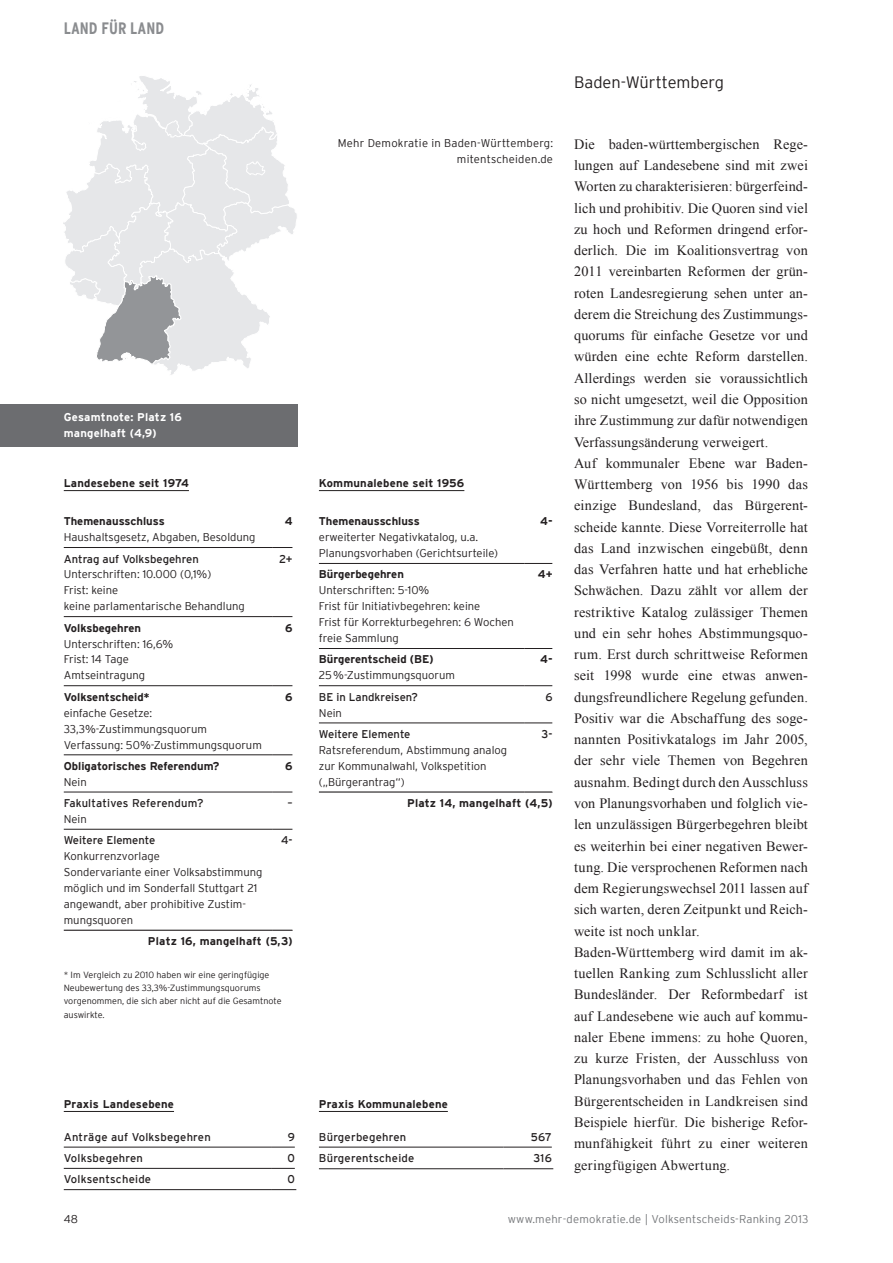
<style>
.page{position:relative;width:893px;height:1263px;background:#fff}
.page>*{position:absolute;margin:0;border:0;box-sizing:border-box;transform-origin:0 0}
.t1{font:300 16.5px "Interstate";letter-spacing:-.005em;color:#231f20}
.t2{font:700 condensed 16.5px "Interstate";color:#8a8c8f}
.t3{font:14.25px/21.3px "Times New Roman";letter-spacing:.01em;color:#231f20}
.t4{font:300 11.25px/15.9px "Interstate";color:#231f20}
.t5{font:11.25px "Interstate";letter-spacing:.01em;color:#231f20}
.t6{font:700 11.25px "Interstate";color:#231f20}
.t7{font:700 11.25px "Interstate";letter-spacing:.02em;color:#231f20}
.t8{font:300 11.25px/15.9px "Interstate";letter-spacing:.02em;color:#231f20;text-align:right}
.t9{font:300 11.25px "Interstate";letter-spacing:.02em;color:#76787b}
.t10{font:700 11.25px/15.9px "Interstate";letter-spacing:.02em;color:#fff}
.t11{font:300 9px/13.4px "Interstate";color:#231f20}
</style>
<div class="page">
<div style="left:0;top:404px;width:298px;height:42px;background:#6c6d70"></div>
<svg style="left:64px;top:76px;width:233px;height:299px"></svg>
<hr style="left:64px;top:547px;width:208px;height:1px;background:#231f20">
<svg style="left:272px;top:547px;width:21px;height:1px"></svg>
<hr style="left:64px;top:616px;width:208px;height:1px;background:#231f20">
<svg style="left:272px;top:616px;width:21px;height:1px"></svg>
<hr style="left:64px;top:685px;width:208px;height:1px;background:#231f20">
<svg style="left:272px;top:685px;width:21px;height:1px"></svg>
<hr style="left:64px;top:754px;width:208px;height:1px;background:#231f20">
<svg style="left:272px;top:754px;width:21px;height:1px"></svg>
<hr style="left:64px;top:792px;width:208px;height:1px;background:#231f20">
<svg style="left:272px;top:792px;width:21px;height:1px"></svg>
<hr style="left:64px;top:829px;width:208px;height:1px;background:#231f20">
<svg style="left:272px;top:829px;width:21px;height:1px"></svg>
<hr style="left:64px;top:930px;width:208px;height:1px;background:#231f20">
<svg style="left:272px;top:930px;width:21px;height:1px"></svg>
<hr style="left:64px;top:490px;width:125px;height:1px;background:#231f20">
<hr style="left:319px;top:563px;width:206px;height:1px;background:#231f20">
<svg style="left:525px;top:563px;width:28px;height:1px"></svg>
<hr style="left:319px;top:648px;width:206px;height:1px;background:#231f20">
<svg style="left:525px;top:648px;width:28px;height:1px"></svg>
<hr style="left:319px;top:685px;width:206px;height:1px;background:#231f20">
<svg style="left:525px;top:685px;width:28px;height:1px"></svg>
<hr style="left:319px;top:723px;width:206px;height:1px;background:#231f20">
<svg style="left:525px;top:723px;width:28px;height:1px"></svg>
<hr style="left:319px;top:791px;width:206px;height:1px;background:#231f20">
<svg style="left:525px;top:791px;width:28px;height:2px"></svg>
<hr style="left:319px;top:490px;width:145px;height:1px;background:#231f20">
<hr style="left:319px;top:1147px;width:185px;height:1px;background:#231f20">
<hr style="left:319px;top:1168px;width:185px;height:1px;background:#231f20">
<hr style="left:504px;top:1147px;width:48px;height:1px;background:#231f20">
<hr style="left:504px;top:1168px;width:49px;height:1px;background:#231f20">
<hr style="left:319px;top:1111px;width:129px;height:1px;background:#231f20">
<hr style="left:64px;top:1147px;width:208px;height:1px;background:#231f20">
<hr style="left:64px;top:1168px;width:208px;height:1px;background:#231f20">
<hr style="left:64px;top:1189px;width:208px;height:1px;background:#231f20">
<svg style="left:272px;top:1146px;width:24px;height:44px"></svg>
<hr style="left:64px;top:1111px;width:110px;height:1px;background:#231f20">
<p class="t2" style="left:64px;top:19px;width:102px">LAND FÜR LAND</p>
<p class="t10" style="left:64px;top:409px;width:120px">Gesamtnote: Platz 16 mangelhaft (4,9)</p>
<p class="t7" style="left:64px;top:477px;width:127px">Landesebene seit 1974</p>
<p class="t6" style="left:64px;top:515px;width:103px">Themenausschluss</p>
<p class="t4" style="left:64px;top:529px;width:193px">Haushaltsgesetz, Abgaben, Besoldung</p>
<p class="t5" style="left:64px;top:552px;width:137px">Antrag auf Volksbegehren</p>
<p class="t4" style="left:64px;top:566px;width:182px">U nterschriften: 10.000 (0,1%)<br>Frist: keine<br>keine parlamentarische Behandlung</p>
<p class="t6" style="left:64px;top:621px;width:79px">Volksbegehren</p>
<p class="t4" style="left:64px;top:635px;width:111px">U nterschriften: 16,6%<br>Frist: 14 Tage<br>Amtseintragung</p>
<p class="t6" style="left:64px;top:690px;width:87px">Volksentscheid*</p>
<p class="t4" style="left:64px;top:705px;width:200px">einfache Gesetze:<br>33,3%-Zustimmungsquorum<br>Verfassung: 50%-Zustimmungsquorum</p>
<p class="t6" style="left:64px;top:759px;width:157px">Obligatorisches Referendum?</p>
<p class="t4" style="left:64px;top:774px;width:25px">Nein</p>
<p class="t5" style="left:64px;top:797px;width:141px">Fakultatives Referendum?</p>
<p class="t4" style="left:64px;top:811px;width:25px">Nein</p>
<p class="t5" style="left:64px;top:834px;width:93px">Weitere Elemente</p>
<p class="t4" style="left:64px;top:848px;width:200px">Konkurrenzvorlage<br>Sondervariante einer Volksabstimmung möglich und im Sonderfall Stuttgart 21 angewandt, aber prohibitive Zustim&shy;mungsquoren</p>
<p class="t6" style="left:285px;top:515px;width:9px">4</p>
<p class="t5" style="left:279px;top:552px;width:15px">2+</p>
<p class="t6" style="left:285px;top:621px;width:9px">6</p>
<p class="t6" style="left:285px;top:690px;width:9px">6</p>
<p class="t6" style="left:285px;top:759px;width:9px">6</p>
<p class="t5" style="left:287px;top:797px;width:7px">–</p>
<p class="t5" style="left:281px;top:834px;width:13px">4-</p>
<p class="t7" style="left:148px;top:935px;width:146px">Platz 16, mangelhaft (5,3)</p>
<p class="t11" style="left:64px;top:968px;width:219px">* I m Vergleich zu 2010 haben wir eine geringfügige Neubewertung des 33,3%-Zustimmungsquorums vorgenommen, die sich aber nicht auf die Gesamtnote auswirkte.</p>
<p class="t7" style="left:64px;top:1098px;width:112px">Praxis Landesebene</p>
<p class="t5" style="left:64px;top:1130px;width:149px">Anträge auf Volksbegehren</p>
<p class="t5" style="left:288px;top:1130px;width:9px">9</p>
<p class="t5" style="left:64px;top:1152px;width:81px">Volksbegehren</p>
<p class="t5" style="left:287px;top:1152px;width:9px">0</p>
<p class="t5" style="left:64px;top:1173px;width:89px">Volksentscheide</p>
<p class="t5" style="left:287px;top:1173px;width:9px">0</p>
<p class="t8" style="left:338px;top:135px;width:217px">Mehr Demokratie in Baden-Württemberg: mitentscheiden.de</p>
<p class="t7" style="left:319px;top:477px;width:147px">Kommunalebene seit 1956</p>
<p class="t6" style="left:319px;top:515px;width:103px">Themenausschluss</p>
<p class="t4" style="left:319px;top:529px;width:180px">erweiterter Negativkatalog, u.a.<br>Planungsvorhaben (Gerichtsurteile)</p>
<p class="t6" style="left:319px;top:568px;width:86px">Bürgerbegehren</p>
<p class="t4" style="left:319px;top:582px;width:196px">U nterschriften: 5-10%<br>Frist für I nitiativbegehren: keine<br>Frist für Korrekturbegehren: 6 Wochen freie Sammlung</p>
<p class="t6" style="left:319px;top:653px;width:116px">Bürgerentscheid (BE)</p>
<p class="t4" style="left:319px;top:667px;width:138px">25%-Zustimmungsquorum</p>
<p class="t5" style="left:319px;top:690px;width:101px">BE in Landkreisen?</p>
<p class="t4" style="left:319px;top:705px;width:25px">Nein</p>
<p class="t5" style="left:319px;top:728px;width:93px">Weitere Elemente</p>
<p class="t4" style="left:319px;top:742px;width:190px">Ratsreferendum, Abstimmung analog zur Kommunalwahl, Volkspetition („Bürgerantrag“)</p>
<p class="t6" style="left:540px;top:515px;width:14px">4-</p>
<p class="t6" style="left:538px;top:568px;width:16px">4+</p>
<p class="t6" style="left:540px;top:653px;width:14px">4-</p>
<p class="t5" style="left:545px;top:690px;width:9px">6</p>
<p class="t5" style="left:542px;top:728px;width:12px">3-</p>
<p class="t7" style="left:407px;top:797px;width:147px">Platz 14, mangelhaft (4,5)</p>
<p class="t7" style="left:319px;top:1098px;width:130px">Praxis Kommunalebene</p>
<p class="t5" style="left:319px;top:1130px;width:89px">Bürgerbegehren</p>
<p class="t5" style="left:531px;top:1130px;width:22px">567</p>
<p class="t5" style="left:319px;top:1152px;width:97px">Bürgerentscheide</p>
<p class="t5" style="left:534px;top:1152px;width:20px">316</p>
<p class="t1" style="left:574px;top:73px;width:152px">Baden-Württemberg</p>
<p class="t3" style="left:574px;top:133px;width:235px">Die baden-württembergischen Rege&shy;lungen auf Landesebene sind mit zwei Worten zu charakterisieren: bürgerfeind&shy;lich und prohibitiv. Die Quoren sind viel zu hoch und Reformen dringend erfor&shy;derlich. Die im Koalitionsvertrag von 2011 vereinbarten Reformen der grün&shy;roten Landesregierung sehen unter an&shy;derem die Streichung des Zustimmungs&shy;quorums für einfache Gesetze vor und würden eine echte Reform darstellen.<br>Allerdings werden sie voraussichtlich so nicht umgesetzt, weil die Opposition ihre Zustimmung zur dafür notwendigen Verfassungsänderung verweigert.<br>Auf kommunaler Ebene war Baden-Württemberg von 1956 bis 1990 das einzige Bundesland, das Bürgerent&shy;scheide kannte. Diese Vorreiterrolle hat das Land inzwischen eingebüßt, denn das Verfahren hatte und hat erhebliche Schwächen. Dazu zählt vor allem der restriktive Katalog zulässiger Themen und ein sehr hohes Abstimmungsquo&shy;rum. Erst durch schrittweise Reformen seit 1998 wurde eine etwas anwen&shy;dungsfreundlichere Regelung gefunden.<br>Positiv war die Abschaffung des soge&shy;nannten Positivkatalogs im Jahr 2005, der sehr viele Themen von Begehren ausnahm. Bedingt durch den Ausschluss von Planungsvorhaben und folglich vie&shy;len unzulässigen Bürgerbegehren bleibt es weiterhin bei einer negativen Bewer&shy;tung. Die versprochenen Reformen nach dem Regierungswechsel 2011 lassen auf sich warten, deren Zeitpunkt und Reich&shy;weite ist noch unklar.<br>Baden-Württemberg wird damit im ak&shy;tuellen Ranking zum Schlusslicht aller Bundesländer. Der Reformbedarf ist auf Landesebene wie auch auf kommu&shy;naler Ebene immens: zu hohe Quoren, zu kurze Fristen, der Ausschluss von Planungsvorhaben und das Fehlen von Bürgerentscheiden in Landkreisen sind Beispiele hierfür. Die bisherige Refor&shy;munfähigkeit führt zu einer weiteren geringfügigen Abwertung.</p>
<p class="t4" style="left:64px;top:1210px;width:16px">48</p>
<p class="t9" style="left:508px;top:1212px;width:302px">www.mehr-demokratie.de | Volksentscheids-Ranking 2013</p>
</div>
